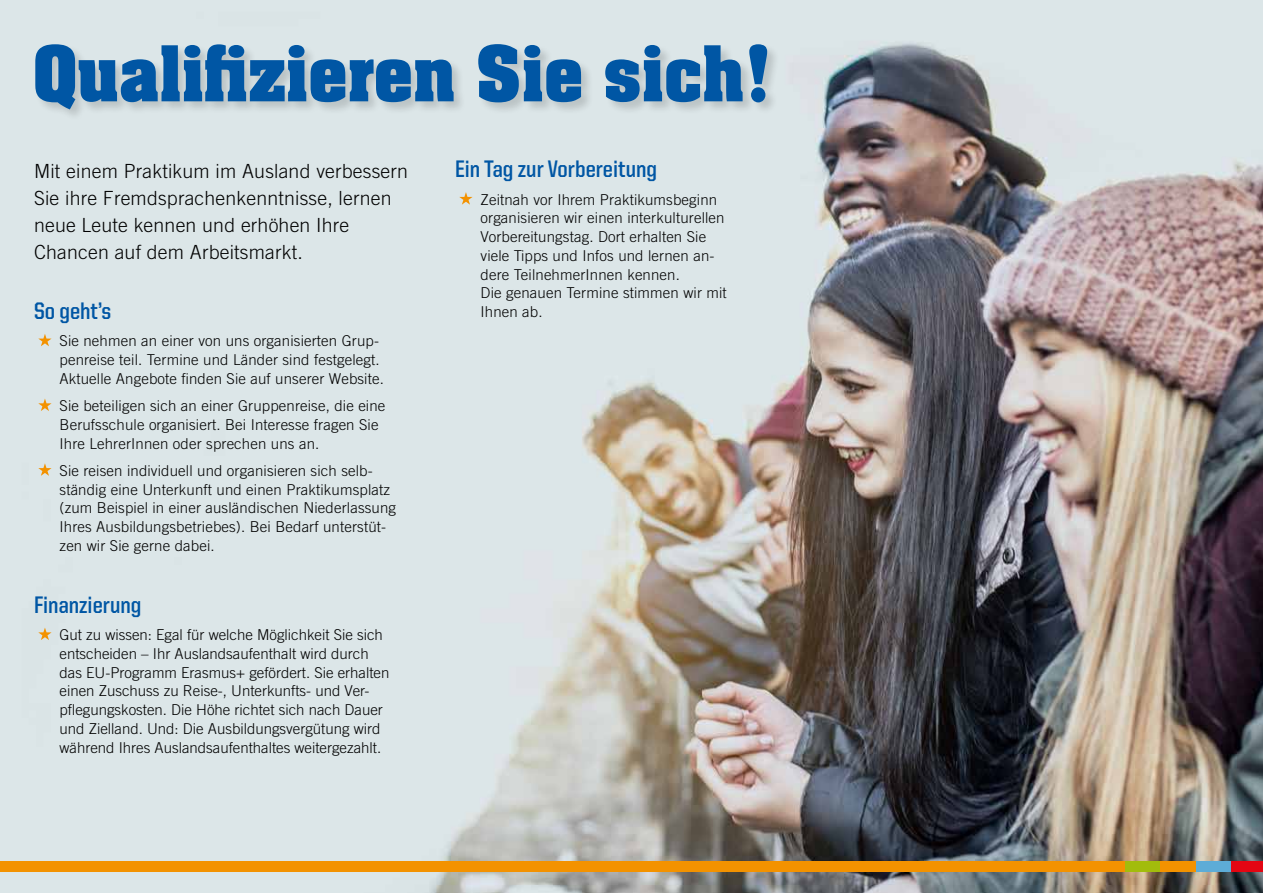
<style>
.page{position:relative;width:1263px;height:893px;background:#fff}
.page>*{position:absolute;margin:0;border:0;box-sizing:border-box;transform-origin:0 0}
.t1{font:700 84px "Neue Aachen Pro";letter-spacing:-.01em;color:#0056a4;scale:.95 1}
.t2{font:700 24px "United Sans Semi Cond";color:#0056a4;scale:.95 1}
.t3{font:300 19.5px/27px "Trade Gothic LT Pro";letter-spacing:.01em;color:#000}
.t4{font:300 15px/18.8px "Trade Gothic LT Pro";letter-spacing:.01em;color:#000}
</style>
<div class="page">
<img style="left:0;top:0;width:1263px;height:893px">
<div style="left:34px;top:43px;width:746px;height:79px;background:#000;opacity:.15"></div>
<div style="left:412px;top:861px;width:722px;height:10px;background:#f39200"></div>
<div style="left:1125px;top:861px;width:36px;height:10px;background:#a2bc0c"></div>
<div style="left:1161px;top:861px;width:35px;height:10px;background:#f39200"></div>
<div style="left:1196px;top:861px;width:35px;height:10px;background:#5dacd7"></div>
<div style="left:1231px;top:861px;width:32px;height:10px;background:#e30613"></div>
<div style="left:0;top:861px;width:425px;height:10px;background:#f39200"></div>
<svg style="left:38px;top:334px;width:14px;height:12px"></svg>
<svg style="left:38px;top:398px;width:14px;height:13px"></svg>
<svg style="left:38px;top:463px;width:14px;height:13px"></svg>
<svg style="left:38px;top:627px;width:14px;height:13px"></svg>
<svg style="left:459px;top:192px;width:14px;height:13px"></svg>
<h1 class="t1" style="left:32px;top:27px;width:781px">Qualifizieren Sie sich!</h1>
<h3 class="t3" style="left:34px;top:157px;width:375px">Mit einem Praktikum im Ausland verbessern Sie ihre Fremdsprachenkenntnisse, lernen neue Leute kennen und erhöhen Ihre Chancen auf dem Arbeitsmarkt.</h3>
<h2 class="t2" style="left:34px;top:298px;width:83px">So geht’s</h2>
<p class="t4" style="left:60px;top:331px;width:326px">Sie nehmen an einer von uns organisierten Grup&shy;penreise teil. Termine und Länder sind festgelegt.<br>Aktuelle Angebote finden Sie auf unserer Website.</p>
<p class="t4" style="left:60px;top:396px;width:327px">Sie beteiligen sich an einer Gruppenreise, die eine<br>Berufsschule organisiert. Bei Interesse fragen Sie<br>Ihre LehrerInnen oder sprechen uns an.</p>
<p class="t4" style="left:60px;top:461px;width:338px">Sie reisen individuell und organisieren sich selb&shy;ständig eine Unterkunft und einen Praktikumsplatz (zum Beispiel in einer ausländischen Niederlassung Ihres Ausbildungsbetriebes). Bei Bedarf unterstüt&shy;zen wir Sie gerne dabei.</p>
<h2 class="t2" style="left:34px;top:592px;width:115px">Finanzierung</h2>
<p class="t4" style="left:60px;top:625px;width:331px">Gut zu wissen: Egal für welche Möglichkeit Sie sich entscheiden – Ihr Auslandsaufenthalt wird durch das EU-Programm Erasmus+ gefördert. Sie erhalten einen Zuschuss zu Reise-, Unterkunfts- und Ver&shy;pflegungskosten. Die Höhe richtet sich nach Dauer und Zielland. Und: Die Ausbildungsvergütung wird während Ihres Auslandsaufenthaltes weitergezahlt.</p>
<h2 class="t2" style="left:455px;top:157px;width:214px">Ein Tag zur Vorbereitung</h2>
<p class="t4" style="left:480px;top:190px;width:248px">Zeitnah vor Ihrem Praktikumsbeginn organisieren wir einen interkulturellen<br>Vorbereitungstag. Dort erhalten Sie viele Tipps und Infos und lernen an&shy;dere TeilnehmerInnen kennen.<br>Die genauen Termine stimmen wir mit<br>Ihnen ab.</p>
</div>
